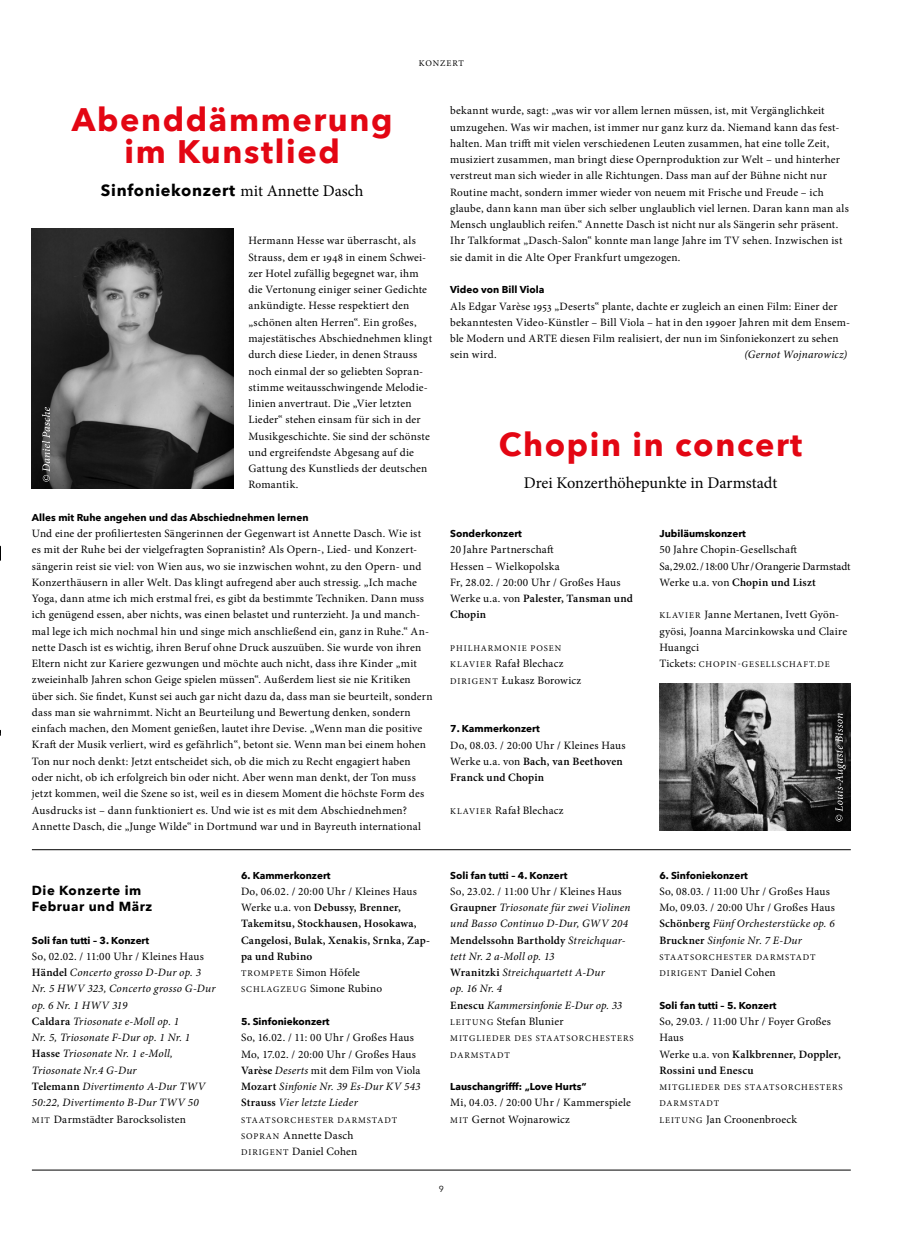
<style>
.page{position:relative;width:904px;height:1241px;background:#fff}
.page>*{position:absolute;margin:0;border:0;box-sizing:border-box;transform-origin:0 0}
.t1{font:700 32.5px/32.5px "Avenir Next";letter-spacing:.05em;color:#e30613;text-align:center}
.t2{font:16.25px "Minion Pro";color:#000}
.t3{font:700 16.25px "Avenir Next";letter-spacing:.04em;color:#000}
.t4{font:700 13.12px/16.2px "Avenir Next";letter-spacing:.04em;color:#000}
.t5{font:11.25px/16.2px "Minion Pro";letter-spacing:.02em;color:#000}
.t6{font:italic 11.25px/16.2px "Minion Pro";letter-spacing:.015em;color:#000}
.t7{font:600 11.25px/16.2px "Minion Pro";letter-spacing:.02em;color:#000}
.t8{font:700 10px "Avenir Next";color:#000}
.t9{font:8.75px/16.2px "Minion Pro";letter-spacing:.11em;color:#000}
.t10{font:8.75px "Avenir Next";color:#000}
.s1{font-family:"Minion Pro";font-weight:400}
.s2{font-style:normal}
.s3{font-weight:600;font-style:normal}
.s4{font-style:normal;font-size:8.75px}
.s5{font-weight:400}
.s6{font-weight:400;font-size:8.75px}
.s7{font-weight:600}
.s8{font-style:italic}
.s9{font-size:8.75px}
.s10{font-size:11.25px}
</style>
<div class="page">
<img style="left:0;top:545px;width:1px;height:191px">
<hr style="left:32px;top:1169px;width:818px;height:1px;background:#000">
<img style="left:32px;top:228px;width:202px;height:260px">
<hr style="left:32px;top:849px;width:818px;height:1px;background:#000">
<svg style="left:42px;top:407px;width:8px;height:74px"></svg>
<img style="left:659px;top:683px;width:191px;height:147px">
<svg style="left:835px;top:713px;width:10px;height:108px"></svg>
<p class="t9" style="left:419px;top:55px;width:47px">KONZERT</p>
<h1 class="t1" style="left:72px;top:102px;width:322px">Abenddämmerung im Kunstlied</h1>
<h2 class="t3" style="left:101px;top:176px;width:264px">Sinfoniekonzert <span class="s1">mit Annette Dasch</span></h2>
<p class="t5" style="left:248px;top:233px;width:185px">Hermann Hesse war überrascht, als Strauss, dem er 1948 in einem Schwei&shy;zer Hotel zufällig begegnet war, ihm die Vertonung einiger seiner Gedichte ankündigte. Hesse respektiert den „schönen alten Herren“. Ein großes, majestätisches Abschiednehmen klingt durch diese Lieder, in denen Strauss noch einmal der so geliebten Sopran&shy;stimme weitausschwingende Melodie&shy;linien anvertraut. Die „Vier letzten Lieder“ stehen einsam für sich in der Musikgeschichte. Sie sind der schönste und ergreifendste Abgesang auf die Gattung des Kunstlieds der deutschen Romantik.</p>
<p class="t8" style="left:32px;top:508px;width:278px">Alles mit Ruhe angehen und das Abschiednehmen lernen</p>
<p class="t5" style="left:32px;top:525px;width:402px">Und eine der profiliertesten Sängerinnen der Gegenwart ist Annette Dasch. Wie ist es mit der Ruhe bei der vielgefragten Sopranistin? Als Opern-, Lied- und Konzert&shy;sängerin reist sie viel: von Wien aus, wo sie inzwischen wohnt, zu den Opern- und Konzerthäusern in aller Welt. Das klingt aufregend aber auch stressig. „Ich mache Yoga, dann atme ich mich erstmal frei, es gibt da bestimmte Techniken. Dann muss ich genügend essen, aber nichts, was einen belastet und runterzieht. Ja und manch&shy;mal lege ich mich nochmal hin und singe mich anschließend ein, ganz in Ruhe.“ An&shy;nette Dasch ist es wichtig, ihren Beruf ohne Druck auszuüben. Sie wurde von ihren Eltern nicht zur Kariere gezwungen und möchte auch nicht, dass ihre Kinder „mit zweieinhalb Jahren schon Geige spielen müssen“. Außerdem liest sie nie Kritiken über sich. Sie findet, Kunst sei auch gar nicht dazu da, dass man sie beurteilt, sondern dass man sie wahrnimmt. Nicht an Beurteilung und Bewertung denken, sondern einfach machen, den Moment genießen, lautet ihre Devise. „Wenn man die positive Kraft der Musik verliert, wird es gefährlich“, betont sie. Wenn man bei einem hohen Ton nur noch denkt: Jetzt entscheidet sich, ob die mich zu Recht engagiert haben oder nicht, ob ich erfolgreich bin oder nicht. Aber wenn man denkt, der Ton muss jetzt kommen, weil die Szene so ist, weil es in diesem Moment die höchste Form des Ausdrucks ist – dann funktioniert es. Und wie ist es mit dem Abschiednehmen?<br>Annette Dasch, die „Junge Wilde“ in Dortmund war und in Bayreuth international</p>
<p class="t4" style="left:32px;top:881px;width:122px">Die Konzerte im<br>Februar und März</p>
<p class="t8" style="left:32px;top:931px;width:119px">Soli fan tutti – 3. Konzert</p>
<p class="t6" style="left:32px;top:948px;width:185px"><span class="s2">So, 02.02. / 11:00 Uhr / Kleines Haus<br></span><span class="s3">Händel</span> Concerto grosso D-Dur op. 3<br>Nr. 5 HWV 323, Concerto grosso G-Dur op. 6 Nr. 1 HWV 319<br><span class="s3">Caldara</span> Triosonate e-Moll op. 1<br>Nr. 5, Triosonate F-Dur op. 1 Nr. 1<br><span class="s3">Hasse</span> Triosonate Nr. 1 e-Moll,<br>Triosonate Nr.4 G-Dur<br><span class="s3">Telemann</span> Divertimento A-Dur TWV<br>50:22, Divertimento B-Dur TWV 50<br><span class="s4">MIT</span> <span class="s2">Darmstädter Barocksolisten</span></p>
<p class="t8" style="left:241px;top:866px;width:91px">6. Kammerkonzert</p>
<p class="t7" style="left:241px;top:883px;width:190px"><span class="s5">Do, 06.02. / 20:00 Uhr / Kleines Haus<br>Werke u.a. von</span> Debussy, Brenner,<br>Takemitsu, Stockhausen, Hosokawa,<br>Cangelosi, Bulak, Xenakis, Srnka, Zap&shy;pa und Rubino<br><span class="s6">TROMPETE</span> <span class="s5">Simon Höfele<br></span><span class="s6">SCHLAGZEUG</span> <span class="s5">Simone Rubino</span></p>
<p class="t8" style="left:241px;top:1012px;width:90px">5. Sinfoniekonzert</p>
<p class="t5" style="left:241px;top:1029px;width:181px">So, 16.02. / 11: 00 Uhr / Großes Haus Mo, 17.02. / 20:00 Uhr / Großes Haus <span class="s7">Varèse</span> <span class="s8">Deserts</span> mit dem Film von Viola <span class="s7">Mozart</span> <span class="s8">Sinfonie Nr. 39 Es-Dur KV 543<br></span><span class="s7">Strauss</span> <span class="s8">Vier letzte Lieder</span></p>
<p class="t9" style="left:241px;top:1111px;width:158px">STAATSORCHESTER DARMSTADT</p>
<p class="t5" style="left:241px;top:1126px;width:118px"><span class="s9">SOPRAN</span> Annette Dasch<br><span class="s9">DIRIGENT</span> Daniel Cohen</p>
<p class="t5" style="left:450px;top:103px;width:400px">bekannt wurde, sagt: „was wir vor allem lernen müssen, ist, mit Vergänglichkeit umzugehen. Was wir machen, ist immer nur ganz kurz da. Niemand kann das fest&shy;halten. Man trifft mit vielen verschiedenen Leuten zusammen, hat eine tolle Zeit, musiziert zusammen, man bringt diese Opernproduktion zur Welt – und hinterher verstreut man sich wieder in alle Richtungen. Dass man auf der Bühne nicht nur Routine macht, sondern immer wieder von neuem mit Frische und Freude – ich glaube, dann kann man über sich selber unglaublich viel lernen. Daran kann man als Mensch unglaublich reifen.“ Annette Dasch ist nicht nur als Sängerin sehr präsent.<br>Ihr Talkformat „Dasch-Salon“ konnte man lange Jahre im TV sehen. Inzwischen ist sie damit in die Alte Oper Frankfurt umgezogen.</p>
<p class="t8" style="left:450px;top:281px;width:96px">Video von Bill Viola</p>
<p class="t5" style="left:450px;top:298px;width:401px">Als Edgar Varèse 1953 „Deserts“ plante, dachte er zugleich an einen Film: Einer der bekanntesten Video-Künstler – Bill Viola – hat in den 1990er Jahren mit dem Ensem&shy;ble Modern und ARTE diesen Film realisiert, der nun im Sinfoniekonzert zu sehen sein wird.</p>
<p class="t6" style="left:744px;top:346px;width:104px">(Gernot Wojnarowicz)</p>
<h1 class="t1" style="left:499px;top:427px;width:305px">Chopin in concert</h1>
<h2 class="t2" style="left:523px;top:472px;width:255px">Drei Konzerthöhepunkte in Darmstadt</h2>
<p class="t8" style="left:450px;top:525px;width:73px">Sonderkonzert</p>
<p class="t5" style="left:450px;top:541px;width:184px">20 Jahre Partnerschaft<br>Hessen – Wielkopolska<br>Fr, 28.02. / 20:00 Uhr / Großes Haus<br>Werke u.a. von <span class="s7">Palester, Tansman und<br>Chopin</span></p>
<p class="t9" style="left:450px;top:640px;width:113px">PHILHARMONIE POSEN</p>
<p class="t5" style="left:450px;top:655px;width:132px"><span class="s9">KLAVIER</span> Rafał Blechacz<br><span class="s9">DIRIGENT</span> Łukasz Borowicz</p>
<p class="t8" style="left:450px;top:720px;width:91px">7. Kammerkonzert</p>
<p class="t5" style="left:450px;top:736px;width:177px">Do, 08.03. / 20:00 Uhr / Kleines Haus<br>Werke u.a. von <span class="s7">Bach, van Beethoven<br>Franck und Chopin</span></p>
<p class="t5" style="left:450px;top:801px;width:115px"><span class="s9">KLAVIER</span> Rafał Blechacz</p>
<p class="t8" style="left:450px;top:866px;width:119px">Soli fan tutti – 4. Konzert</p>
<p class="t6" style="left:450px;top:883px;width:182px"><span class="s2">So, 23.02. / 11:00 Uhr / Kleines Haus<br></span><span class="s3">Graupner</span> Triosonate für zwei Violinen und Basso Continuo D-Dur, GWV 204<br><span class="s3">Mendelssohn Bartholdy</span> Streichquar&shy;tett Nr. 2 a-Moll op. 13<br><span class="s3">Wranitzki</span> Streichquartett A-Dur<br>op. 16 Nr. 4<br><span class="s3">Enescu</span> Kammersinfonie E-Dur op. 33<br><span class="s4">LEITUNG</span> <span class="s2">Stefan Blunier</span></p>
<p class="t9" style="left:450px;top:1030px;width:185px">MITGLIEDER DES STAATSORCHESTERS<br>DARMSTADT</p>
<p class="t8" style="left:450px;top:1077px;width:138px">Lauschangrifff: „Love Hurts“</p>
<p class="t5" style="left:450px;top:1094px;width:182px">Mi, 04.03. / 20:00 Uhr / Kammerspiele<br><span class="s9">MIT</span> Gernot Wojnarowicz</p>
<p class="t8" style="left:659px;top:525px;width:88px">Jubiläumskonzert</p>
<p class="t5" style="left:659px;top:541px;width:193px">50 Jahre Chopin-Gesellschaft<br>Sa,29.02./18:00 Uhr/Orangerie Darmstadt<br>Werke u.a. von <span class="s7">Chopin und Liszt</span></p>
<p class="t5" style="left:659px;top:606px;width:189px"><span class="s9">KLAVIER</span> Janne Mertanen, Ivett Gyön&shy;gyösi, Joanna Marcinkowska und Claire<br>Huangci</p>
<p class="t9" style="left:659px;top:656px;width:172px"><span class="s10">Tickets:</span> CHOPIN-GESELLSCHAFT.DE</p>
<p class="t8" style="left:659px;top:866px;width:90px">6. Sinfoniekonzert</p>
<p class="t5" style="left:659px;top:883px;width:177px">So, 08.03. / 11:00 Uhr / Großes Haus Mo, 09.03. / 20:00 Uhr / Großes Haus <span class="s7">Schönberg</span> <span class="s8">Fünf Orchesterstücke op. 6<br></span><span class="s7">Bruckner</span> <span class="s8">Sinfonie Nr. 7 E-Dur</span></p>
<p class="t9" style="left:659px;top:948px;width:158px">STAATSORCHESTER DARMSTADT</p>
<p class="t5" style="left:659px;top:964px;width:118px"><span class="s9">DIRIGENT</span> Daniel Cohen</p>
<p class="t8" style="left:659px;top:996px;width:119px">Soli fan tutti – 5. Konzert</p>
<p class="t5" style="left:659px;top:1013px;width:183px">So, 29.03. / 11:00 Uhr / Foyer Großes<br>Haus<br>Werke u.a. von <span class="s7">Kalkbrenner, Doppler,<br>Rossini und Enescu</span></p>
<p class="t9" style="left:659px;top:1078px;width:185px">MITGLIEDER DES STAATSORCHESTERS<br>DARMSTADT</p>
<p class="t5" style="left:659px;top:1110px;width:139px"><span class="s9">LEITUNG</span> Jan Croonenbroeck</p>
<p class="t10" style="left:439px;top:1181px;width:7px">9</p>
</div>
